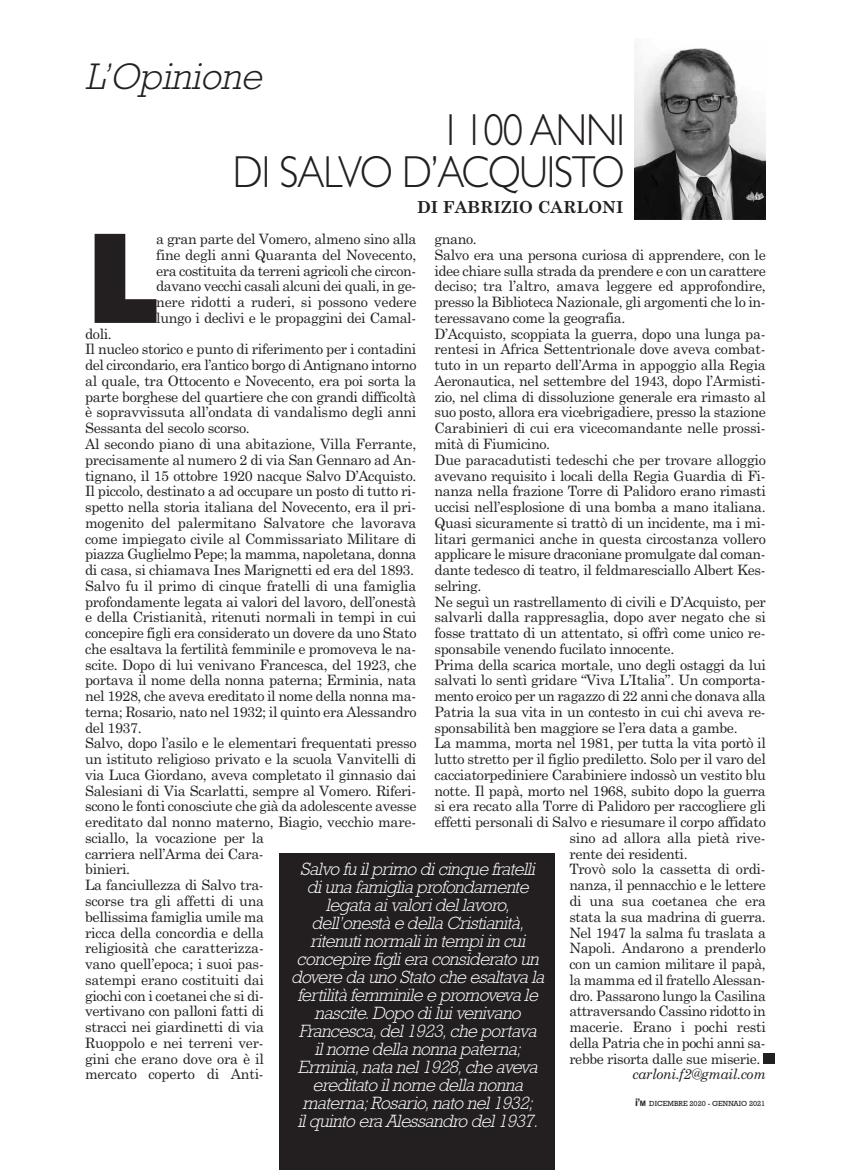
<style>
.page{position:relative;width:851px;height:1170px;background:#fff}
.page>*{position:absolute;margin:0;border:0;box-sizing:border-box;transform-origin:0 0}
.t1{font:118.5px "Headline NEWS";color:#231f20}
.t2{font:900 54px "Arial";color:#231f20}
.t3{font:300 45px/42px "Gill Sans";letter-spacing:-.025em;color:#231f20;text-align:right;scale:.9 1}
.t4{font:italic 300 37.5px "Rockwell";color:#231f20}
.t5{font:italic 300 18px/18px "Rockwell";letter-spacing:-.03em;color:#fff;text-align:center}
.t6{font:700 16.5px "Century Schoolbook";color:#231f20}
.t7{font:14.25px/15.8px "Century Schoolbook";letter-spacing:-.025em;color:#231f20;text-align:justify}
.t8{font:italic 14.25px "Century Schoolbook";letter-spacing:-.025em;color:#231f20}
.t9{font:7.5px "Rockwell";color:#231f20}
.s1{font-family:"Arial";font-weight:700;font-size:10.5px}
.s2{font-family:"Arial";font-weight:700}
</style>
<div class="page">
<img style="left:634px;top:48px;width:131px;height:172px">
<div style="left:279px;top:853px;width:275px;height:316px;background:#231f20"></div>
<h3 class="t4" style="left:85px;top:54px;width:187px">L’Opinione</h3>
<h3 class="t3" style="left:233px;top:108px;width:437px">I 100 ANNI<br>DI SALVO D’ACQUISTO</h3>
<p class="t6" style="left:417px;top:198px;width:208px">DI FABRIZIO CARLONI</p>
<h1 class="t1" style="left:85px;top:226px;width:76px">L</h1>
<p class="t7" style="left:156px;top:231px;width:262px">a gran parte del Vomero, almeno sino alla fine degli anni Quaranta del Novecento, era costituita da terreni agricoli che circon&shy;davano vecchi casali alcuni dei quali, in ge&shy;nere ridotti a ruderi, si possono vedere lungo i declivi e le propaggini dei Camal-</p>
<p class="t7" style="left:85px;top:326px;width:333px;text-align:left">doli.<br>Il nucleo storico e punto di riferimento per i contadini del circondario, era l’antico borgo di Antignano intorno al quale, tra Ottocento e Novecento, era poi sorta la parte borghese del quartiere che con grandi difficoltà è sopravvissuta all’ondata di vandalismo degli anni Sessanta del secolo scorso.<br>Al secondo piano di una abitazione, Villa Ferrante, precisamente al numero 2 di via San Gennaro ad An&shy;tignano, il 15 ottobre 1920 nacque Salvo D’Acquisto.<br>Il piccolo, destinato a ad occupare un posto di tutto ri&shy;spetto nella storia italiana del Novecento, era il pri&shy;mogenito del palermitano Salvatore che lavorava come impiegato civile al Commissariato Militare di piazza Guglielmo Pepe; la mamma, napoletana, donna di casa, si chiamava Ines Marignetti ed era del 1893.<br>Salvo fu il primo di cinque fratelli di una famiglia profondamente legata ai valori del lavoro, dell’onestà e della Cristianità, ritenuti normali in tempi in cui concepire figli era considerato un dovere da uno Stato che esaltava la fertilità femminile e promoveva le na&shy;scite. Dopo di lui venivano Francesca, del 1923, che portava il nome della nonna paterna; Erminia, nata nel 1928, che aveva ereditato il nome della nonna ma&shy;terna; Rosario, nato nel 1932; il quinto era Alessandro del 1937.<br>Salvo, dopo l’asilo e le elementari frequentati presso un istituto religioso privato e la scuola Vanvitelli di via Luca Giordano, aveva completato il ginnasio dai Salesiani di Via Scarlatti, sempre al Vomero. Riferi&shy;scono le fonti conosciute che già da adolescente avesse ereditato dal nonno materno, Biagio, vecchio mare&shy;sciallo, la vocazione per la<br>carriera nell’Arma dei Cara-<br>binieri.<br>La fanciullezza di Salvo tra-<br>scorse tra gli affetti di una<br>bellissima famiglia umile ma<br>ricca della concordia e della<br>religiosità che caratterizza-<br>vano quell’epoca; i suoi pas-<br>satempi erano costituiti dai<br>giochi con i coetanei che si di-<br>vertivano con palloni fatti di<br>stracci nei giardinetti di via<br>Ruoppolo e nei terreni ver-<br>gini che erano dove ora è il<br>mercato coperto di Anti-</p>
<p class="t7" style="left:434px;top:231px;width:44px">gnano.</p>
<p class="t7" style="left:434px;top:247px;width:333px">Salvo era una persona curiosa di apprendere, con le</p>
<p class="t7" style="left:434px;top:263px;width:333px">idee chiare sulla strada da prendere e con un carattere</p>
<p class="t7" style="left:434px;top:278px;width:333px">deciso; tra l’altro, amava leggere ed approfondire,</p>
<p class="t7" style="left:434px;top:294px;width:332px">presso la Biblioteca Nazionale, gli argomenti che lo in-</p>
<p class="t7" style="left:434px;top:310px;width:192px">teressavano come la geografia.</p>
<p class="t7" style="left:434px;top:326px;width:332px">D’Acquisto, scoppiata la guerra, dopo una lunga pa-</p>
<p class="t7" style="left:434px;top:341px;width:332px">rentesi in Africa Settentrionale dove aveva combat-</p>
<p class="t7" style="left:434px;top:357px;width:333px">tuto in un reparto dell’Arma in appoggio alla Regia</p>
<p class="t7" style="left:434px;top:373px;width:332px">Aeronautica, nel settembre del 1943, dopo l’Armisti-</p>
<p class="t7" style="left:434px;top:389px;width:333px">zio, nel clima di dissoluzione generale era rimasto al</p>
<p class="t7" style="left:434px;top:404px;width:333px">suo posto, allora era vicebrigadiere, presso la stazione</p>
<p class="t7" style="left:434px;top:420px;width:332px">Carabinieri di cui era vicecomandante nelle prossi-</p>
<p class="t7" style="left:434px;top:436px;width:117px">mità di Fiumicino.</p>
<p class="t7" style="left:434px;top:452px;width:333px">Due paracadutisti tedeschi che per trovare alloggio</p>
<p class="t7" style="left:434px;top:467px;width:332px">avevano requisito i locali della Regia Guardia di Fi-</p>
<p class="t7" style="left:434px;top:483px;width:333px">nanza nella frazione Torre di Palidoro erano rimasti</p>
<p class="t7" style="left:434px;top:499px;width:333px">uccisi nell’esplosione di una bomba a mano italiana.</p>
<p class="t7" style="left:434px;top:515px;width:332px">Quasi sicuramente si trattò di un incidente, ma i mi-</p>
<p class="t7" style="left:434px;top:530px;width:333px">litari germanici anche in questa circostanza vollero</p>
<p class="t7" style="left:434px;top:546px;width:332px">applicare le misure draconiane promulgate dal coman-</p>
<p class="t7" style="left:434px;top:562px;width:332px">dante tedesco di teatro, il feldmaresciallo Albert Kes-</p>
<p class="t7" style="left:434px;top:578px;width:48px">selring.</p>
<p class="t7" style="left:434px;top:593px;width:333px">Ne seguì un rastrellamento di civili e D’Acquisto, per</p>
<p class="t7" style="left:434px;top:609px;width:333px">salvarli dalla rappresaglia, dopo aver negato che si</p>
<p class="t7" style="left:434px;top:625px;width:332px">fosse trattato di un attentato, si offrì come unico re-</p>
<p class="t7" style="left:434px;top:641px;width:241px">sponsabile venendo fucilato innocente.</p>
<p class="t7" style="left:434px;top:656px;width:333px">Prima della scarica mortale, uno degli ostaggi da lui</p>
<p class="t7" style="left:434px;top:672px;width:332px">salvati lo sentì gridare “Viva L’Italia”. Un comporta-</p>
<p class="t7" style="left:434px;top:688px;width:333px">mento eroico per un ragazzo di 22 anni che donava alla</p>
<p class="t7" style="left:434px;top:704px;width:332px">Patria la sua vita in un contesto in cui chi aveva re-</p>
<p class="t7" style="left:434px;top:719px;width:304px">sponsabilità ben maggiore se l’era data a gambe.</p>
<p class="t7" style="left:434px;top:735px;width:333px">La mamma, morta nel 1981, per tutta la vita portò il</p>
<p class="t7" style="left:434px;top:751px;width:333px">lutto stretto per il figlio prediletto. Solo per il varo del</p>
<p class="t7" style="left:434px;top:767px;width:333px">cacciatorpediniere Carabiniere indossò un vestito blu</p>
<p class="t7" style="left:434px;top:782px;width:333px">notte. Il papà, morto nel 1968, subito dopo la guerra</p>
<p class="t7" style="left:434px;top:798px;width:333px">si era recato alla Torre di Palidoro per raccogliere gli</p>
<p class="t7" style="left:434px;top:814px;width:333px">effetti personali di Salvo e riesumare il corpo affidato</p>
<p class="t7" style="left:569px;top:830px;width:198px">sino ad allora alla pietà rive-</p>
<p class="t7" style="left:569px;top:845px;width:120px">rente dei residenti.</p>
<p class="t7" style="left:569px;top:861px;width:198px">Trovò solo la cassetta di ordi-</p>
<p class="t7" style="left:569px;top:877px;width:198px">nanza, il pennacchio e le lettere</p>
<p class="t7" style="left:569px;top:893px;width:198px">di una sua coetanea che era</p>
<p class="t7" style="left:569px;top:908px;width:198px">stata la sua madrina di guerra.</p>
<p class="t7" style="left:569px;top:924px;width:198px">Nel 1947 la salma fu traslata a</p>
<p class="t7" style="left:569px;top:940px;width:198px">Napoli. Andarono a prenderlo</p>
<p class="t7" style="left:569px;top:956px;width:198px">con un camion militare il papà,</p>
<p class="t7" style="left:569px;top:971px;width:198px">la mamma ed il fratello Alessan-</p>
<p class="t7" style="left:569px;top:987px;width:198px">dro. Passarono lungo la Casilina</p>
<p class="t7" style="left:569px;top:1003px;width:198px">attraversando Cassino ridotto in</p>
<p class="t7" style="left:569px;top:1019px;width:198px">macerie. Erano i pochi resti</p>
<p class="t7" style="left:569px;top:1034px;width:198px">della Patria che in pochi anni sa-</p>
<p class="t7" style="left:569px;top:1050px;width:193px">rebbe risorta dalle sue miserie.</p>
<p class="t8" style="left:632px;top:1065px;width:135px">carloni.f2@gmail.com</p>
<p class="t5" style="left:291px;top:859px;width:259px">Salvo fu il p rimo di cinque fratelli di una famiglia p rofondamente legata ai valori del lavoro, dell’onestà e della Cristianità, ritenuti normali in tempi in cui concepire figli era considerato un dovere da uno Stato che esaltava la fertilità femminile e p romoveva le nascite. Dop o di lui venivano<br>Francesca, del 1923, che portava il nome della nonna p aterna;<br>Erminia, nata nel 1928, che aveva ereditato il nome della nonna materna; Rosario, nato nel 1932;<br>il quinto era Alessandro del 1937.</p>
<h2 class="t2" style="left:759px;top:1013px;width:19px">.</h2>
<p class="t9" style="left:635px;top:1098px;width:132px"><span class="s1">i’</span><span class="s2">M</span> DICEMBRE 2020 - GENNAIO 2021</p>
</div>
